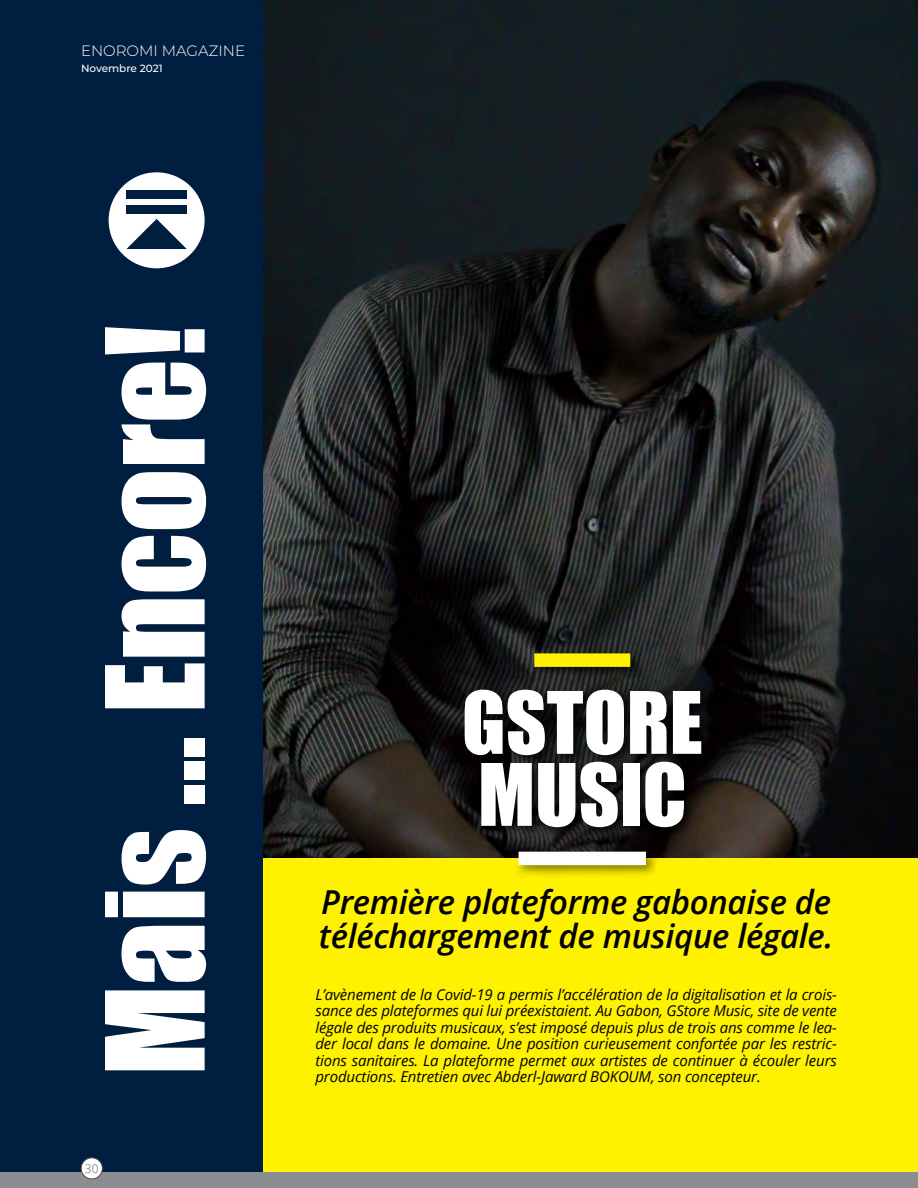
<style>
.page{position:relative;width:918px;height:1188px;background:#001e3f}
.page>*{position:absolute;margin:0;border:0;box-sizing:border-box;transform-origin:0 0}
.t1{font:126px "Impact";color:#fff}
.t2{font:79.5px/72px "Impact";color:#fff}
.t3{font:italic 600 33px/34.5px "Open Sans";letter-spacing:-.01em;color:#000}
.t4{font:italic 15px/16.5px "Open Sans";letter-spacing:-.01em;color:#000;text-align:justify}
.t5{font:300 15px "Montserrat";color:#fff}
.t6{font:300 12px "Open Sans";color:#636466}
.t7{font:500 10.5px "Montserrat";color:#fff}
</style>
<div class="page">
<img style="left:264px;top:0;width:654px;height:858px">
<div style="left:264px;top:858px;width:654px;height:330px;background:#fff200"></div>
<div style="left:461px;top:686px;width:253px;height:154px;background:#000;opacity:.75"></div>
<div style="left:109px;top:172px;width:96px;height:96px;background:#fff;border-radius:50%"></div>
<svg style="left:126px;top:219px;width:61px;height:30px"></svg>
<div style="left:126px;top:190px;width:61px;height:9px;background:#001e3f"></div>
<div style="left:126px;top:205px;width:61px;height:9px;background:#001e3f"></div>
<div style="left:530px;top:649px;width:114px;height:31px;background:#000;opacity:.75"></div>
<div style="left:534px;top:653px;width:96px;height:14px;background:#fff200"></div>
<div style="left:515px;top:848px;width:144px;height:30px;background:#000;opacity:.45"></div>
<div style="left:519px;top:852px;width:127px;height:13px;background:#fff"></div>
<div style="left:0;top:1172px;width:918px;height:16px;background:#8b8e90"></div>
<div style="left:81px;top:1158px;width:21px;height:21px;background:#fff;border-radius:50%"></div>
<div style="left:81px;top:1158px;width:22px;height:21px;border:1px solid #4d4d4f;border-radius:50%"></div>
<p class="t5" style="left:81px;top:40px;width:166px">ENOROMI MAGAZINE</p>
<p class="t7" style="left:81px;top:61px;width:83px">Novembre 2021</p>
<h1 class="t1" style="left:57px;top:1076px;width:752px;rotate:-90deg">Mais ... Encore!</h1>
<p class="t6" style="left:85px;top:1160px;width:15px">30</p>
<h2 class="t2" style="left:462px;top:685px;width:242px">GSTORE<br>MUSIC</h2>
<h3 class="t3" style="left:319px;top:884px;width:516px">Première plateforme gabonaise de téléchargement de musique légale.</h3>
<p class="t4" style="left:315px;top:986px;width:523px">L’avènement de la Covid-19 a permis l’accélération de la digitalisation et la crois&shy;sance des plateformes qui lui préexistaient. Au Gabon, GStore Music, site de vente légale des produits musicaux, s’est imposé depuis plus de trois ans comme le lea&shy;der local dans le domaine. Une position curieusement confortée par les restric&shy;tions sanitaires. La plateforme permet aux artistes de continuer à écouler leurs productions. Entretien avec Abderl-Jaward BOKOUM, son concepteur.</p>
</div>
